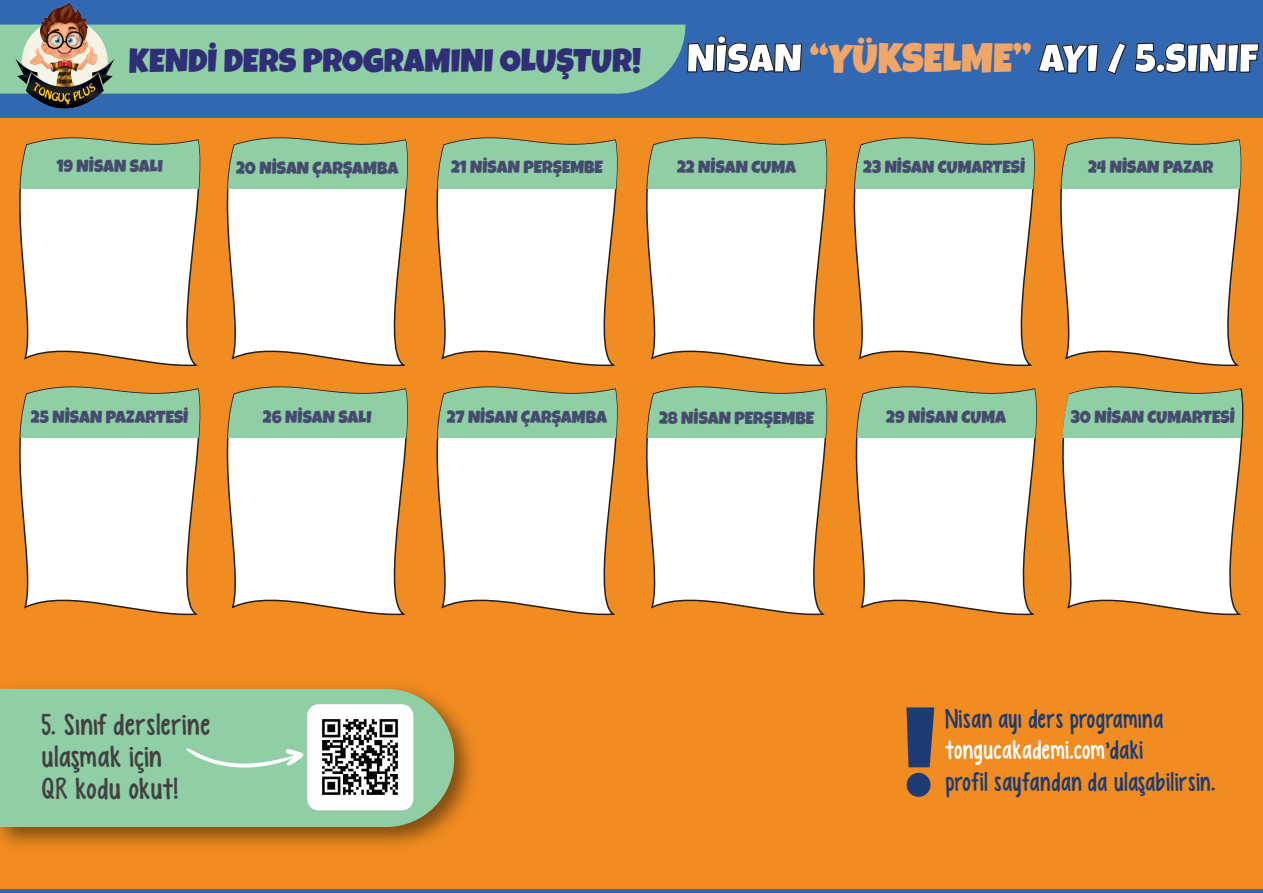
<style>
.page{position:relative;width:1263px;height:893px;background:#f18c20}
.page>*{position:absolute;margin:0;border:0;box-sizing:border-box;transform-origin:0 0}
.t1{font:116.7px "Luckiest Guy";color:#1d3c74}
.t2{font:33px "Luckiest Guy";color:#302e77}
.t3{font:30.45px/31.8px "KG Empireof Dirt";letter-spacing:.015em;color:#424142;scale:1.06 1}
.t4{font:27px/31.5px "KG Empireof Dirt";letter-spacing:.02em;color:#1d3b72}
.t5{font:17.4px "Luckiest Guy";color:#454b6d}
.s1{font-size:40.5px;color:#fff}
.s2{font-size:40.5px;color:#f1a669}
.s3{color:#434343}
.s4{color:#fff}
</style>
<div class="page">
<hr style="left:0;top:890px;width:1263px;height:3px;background:#3267b2">
<svg style="left:19px;top:188px;width:181px;height:179px"></svg>
<svg style="left:19px;top:137px;width:182px;height:51px"></svg>
<svg style="left:226px;top:188px;width:181px;height:179px"></svg>
<svg style="left:227px;top:137px;width:181px;height:51px"></svg>
<svg style="left:436px;top:188px;width:181px;height:179px"></svg>
<svg style="left:436px;top:137px;width:182px;height:51px"></svg>
<svg style="left:646px;top:188px;width:181px;height:179px"></svg>
<svg style="left:646px;top:137px;width:182px;height:51px"></svg>
<svg style="left:853px;top:188px;width:181px;height:179px"></svg>
<svg style="left:854px;top:137px;width:181px;height:51px"></svg>
<svg style="left:1060px;top:188px;width:181px;height:179px"></svg>
<svg style="left:1060px;top:137px;width:182px;height:51px"></svg>
<svg style="left:855px;top:437px;width:181px;height:179px"></svg>
<svg style="left:856px;top:386px;width:181px;height:51px"></svg>
<svg style="left:1062px;top:437px;width:181px;height:179px"></svg>
<svg style="left:1062px;top:386px;width:182px;height:51px"></svg>
<svg style="left:19px;top:437px;width:181px;height:179px"></svg>
<svg style="left:19px;top:386px;width:182px;height:51px"></svg>
<svg style="left:226px;top:437px;width:181px;height:179px"></svg>
<svg style="left:227px;top:386px;width:181px;height:51px"></svg>
<svg style="left:436px;top:437px;width:181px;height:179px"></svg>
<svg style="left:436px;top:386px;width:182px;height:51px"></svg>
<svg style="left:646px;top:437px;width:181px;height:179px"></svg>
<svg style="left:646px;top:386px;width:182px;height:51px"></svg>
<div style="left:0;top:0;width:1263px;height:118px;background:#3267b2"></div>
<svg style="left:687px;top:35px;width:116px;height:39px"></svg>
<svg style="left:1037px;top:43px;width:62px;height:31px"></svg>
<svg style="left:1106px;top:42px;width:21px;height:33px"></svg>
<svg style="left:1134px;top:42px;width:126px;height:32px"></svg>
<div style="left:0;top:25px;width:685px;height:69px;background:#90cea6"></div>
<img style="left:10px;top:2px;width:111px;height:107px">
<img style="left:0;top:687px;width:473px;height:159px">
<div style="left:0;top:689px;width:454px;height:138px;background:#90cea6"></div>
<svg style="left:186px;top:748px;width:118px;height:20px"></svg>
<div style="left:307px;top:704px;width:106px;height:106px;background:#fff;border-radius:12px"></div>
<img style="left:322px;top:719px;width:76px;height:76px">
<h2 class="t2" style="left:129px;top:39px;width:1131px">KENDİ DERS PROGRAMINI OLUŞTUR! <span class="s1">NİSAN</span> <span class="s2">“YÜKSELME”</span> <span class="s1">AYI / 5.SINIF</span></h2>
<p class="t5" style="left:57px;top:155px;width:108px">19 NİSAN SALI</p>
<p class="t5" style="left:236px;top:157px;width:164px">20 NİSAN ÇARŞAMBA</p>
<p class="t5" style="left:451px;top:156px;width:153px">21 NİSAN PERŞEMBE</p>
<p class="t5" style="left:677px;top:156px;width:120px">22 NİSAN CUMA</p>
<p class="t5" style="left:863px;top:156px;width:164px">23 NİSAN CUMARTESİ</p>
<p class="t5" style="left:1088px;top:156px;width:127px">24 NİSAN PAZAR</p>
<p class="t5" style="left:31px;top:405px;width:159px">25 NİSAN PAZARTESİ</p>
<p class="t5" style="left:263px;top:406px;width:110px">26 NİSAN SALI</p>
<p class="t5" style="left:447px;top:406px;width:162px">27 NİSAN ÇARŞAMBA</p>
<p class="t5" style="left:659px;top:406px;width:156px">28 NİSAN PERŞEMBE</p>
<p class="t5" style="left:886px;top:406px;width:121px">29 NİSAN CUMA</p>
<p class="t5" style="left:1071px;top:405px;width:166px">30 NİSAN CUMARTESİ</p>
<h3 class="t3" style="left:42px;top:709px;width:160px">5. Sınıf derslerine ulaşmak için<br><span class="s3">QR kodu</span> okut!</h3>
<h1 class="t1" style="left:903px;top:675px;width:34px">!</h1>
<h3 class="t4" style="left:945px;top:703px;width:219px">Nisan ayı ders programına <span class="s4">tongucakademi.com</span>’daki</h3>
<h3 class="t4" style="left:945px;top:766px;width:272px">profil sayfandan da ulaşabilirsin.</h3>
</div>
